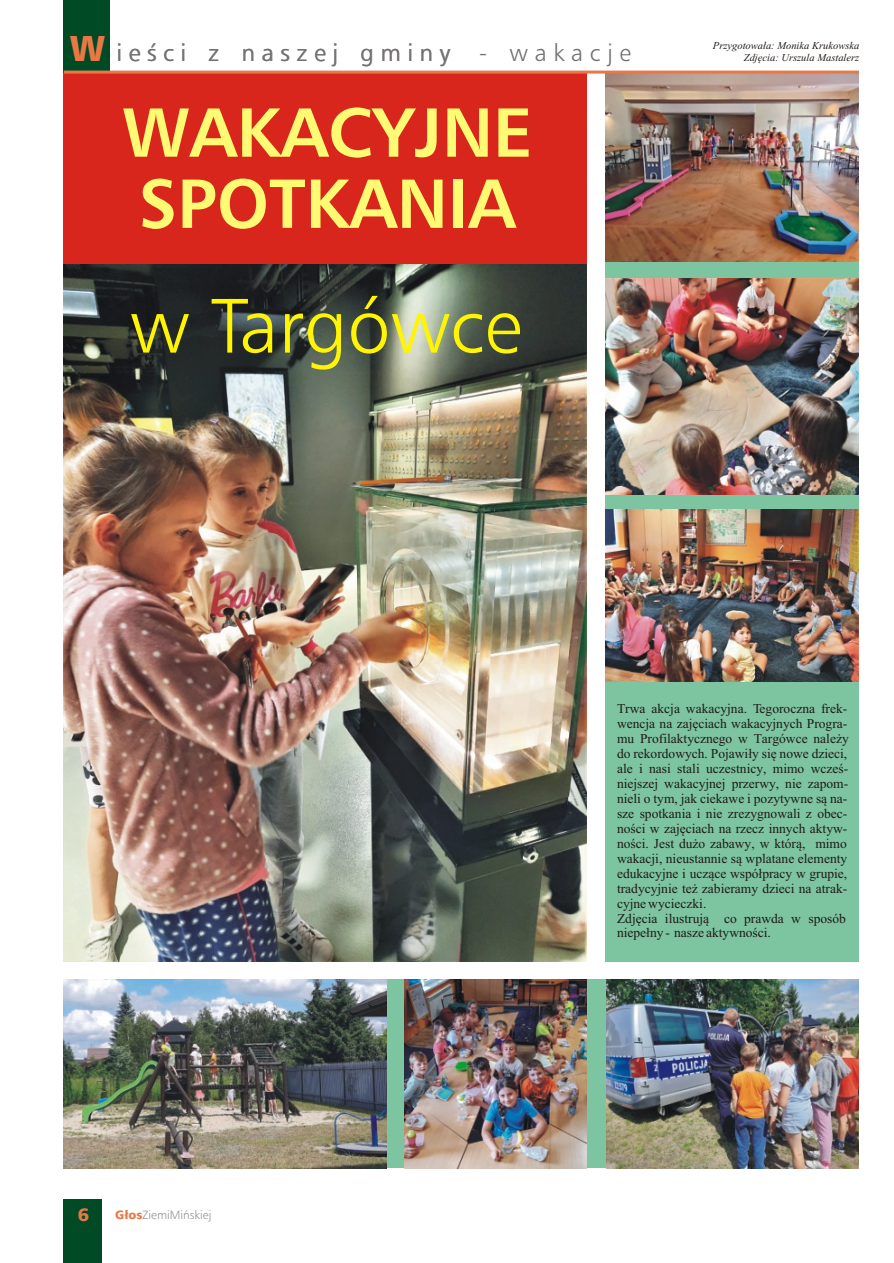
<style>
.page{position:relative;width:894px;height:1263px;background:#fff}
.page>*{position:absolute;margin:0;border:0;box-sizing:border-box;transform-origin:0 0}
.t1{font:77.25px "G Frutiger Lt IEE";color:#fff500}
.t2{font:700 69.45px/71.1px "G Frutiger IEE";color:#fffa73}
.t3{font:24px "G Frutiger Lt IEE";letter-spacing:.28em;color:#858282}
.t4{font:700 18px "G Frutiger Bl IEE";color:#e87845;scale:1.07 1}
.t5{font:13.5px/15px "Times New Roman CE";color:#1f1a17}
.t6{font:12px "G Frutiger Lt IEE";color:#969494}
.t7{font:italic 10.5px/11.7px "Times New Roman CE";color:#1f1a17;text-align:right}
.s1{font-family:"G Frutiger Bl IEE";font-weight:700;font-size:36px;color:#e87845}
.s2{color:#737070}
.s3{font-family:"G Frutiger Bl IEE";font-weight:700;color:#e87845}
</style>
<div class="page">
<img style="left:63px;top:264px;width:524px;height:698px">
<div style="left:605px;top:73px;width:254px;height:888px;background:#7dc4a1"></div>
<img style="left:606px;top:74px;width:252px;height:188px">
<div style="left:271px;top:980px;width:361px;height:188px;background:#7dc4a1"></div>
<div style="left:63px;top:72px;width:524px;height:192px;background:#d9261c"></div>
<div style="left:64px;top:1199px;width:38px;height:64px;background:#004a26"></div>
<div style="left:63px;top:0;width:47px;height:72px;background:#004a26"></div>
<hr style="left:64px;top:71px;width:795px;height:3px;background:#e87845">
<img style="left:605px;top:510px;width:254px;height:172px">
<img style="left:605px;top:279px;width:254px;height:215px">
<img style="left:606px;top:980px;width:253px;height:188px">
<img style="left:404px;top:980px;width:183px;height:188px">
<img style="left:63px;top:980px;width:323px;height:188px">
<h3 class="t3" style="left:70px;top:43px;width:562px"><span class="s1">W</span> ieœci z naszej gminy <span class="s2">- wakacje</span></h3>
<h2 class="t2" style="left:122px;top:103px;width:412px">WAKACYJNE<br>SPOTKANIA</h2>
<h1 class="t1" style="left:130px;top:294px;width:393px">w Targówce</h1>
<p class="t7" style="left:713px;top:41px;width:148px">Przygotowa³a: Monika Krukowska<br>Zdjêcia: Urszula Mastalerz</p>
<h3 class="t4" style="left:77px;top:1207px;width:13px">6</h3>
<p class="t6" style="left:115px;top:1210px;width:98px"><span class="s3">G³os</span>ZiemiMiñskiej</p>
<p class="t5" style="left:617px;top:703px;width:233px">Trwa akcja wakacyjna. Tegoroczna frek&shy;wencja na zajêciach wakacyjnych Progra&shy;mu Profilaktycznego w Targówce nale¿y do rekordowych. Pojawi³y siê nowe dzieci, ale i nasi stali uczestnicy, mimo wczeœ&shy;niejszej wakacyjnej przerwy, nie zapom&shy;nieli o tym, jak ciekawe i pozytywne s¹ na&shy;sze spotkania i nie zrezygnowali z obec&shy;noœci w zajêciach na rzecz innych aktyw&shy;noœci. Jest du¿o zabawy, w któr¹, mimo wakacji, nieustannie s¹ wplatane elementy edukacyjne i ucz¹ce wspó³pracy w grupie, tradycyjnie te¿ zabieramy dzieci na atrak&shy;cyjne wycieczki.<br>Zdjêcia ilustruj¹ co prawda w sposób niepe³ny - nasze aktywnoœci.</p>
</div>
